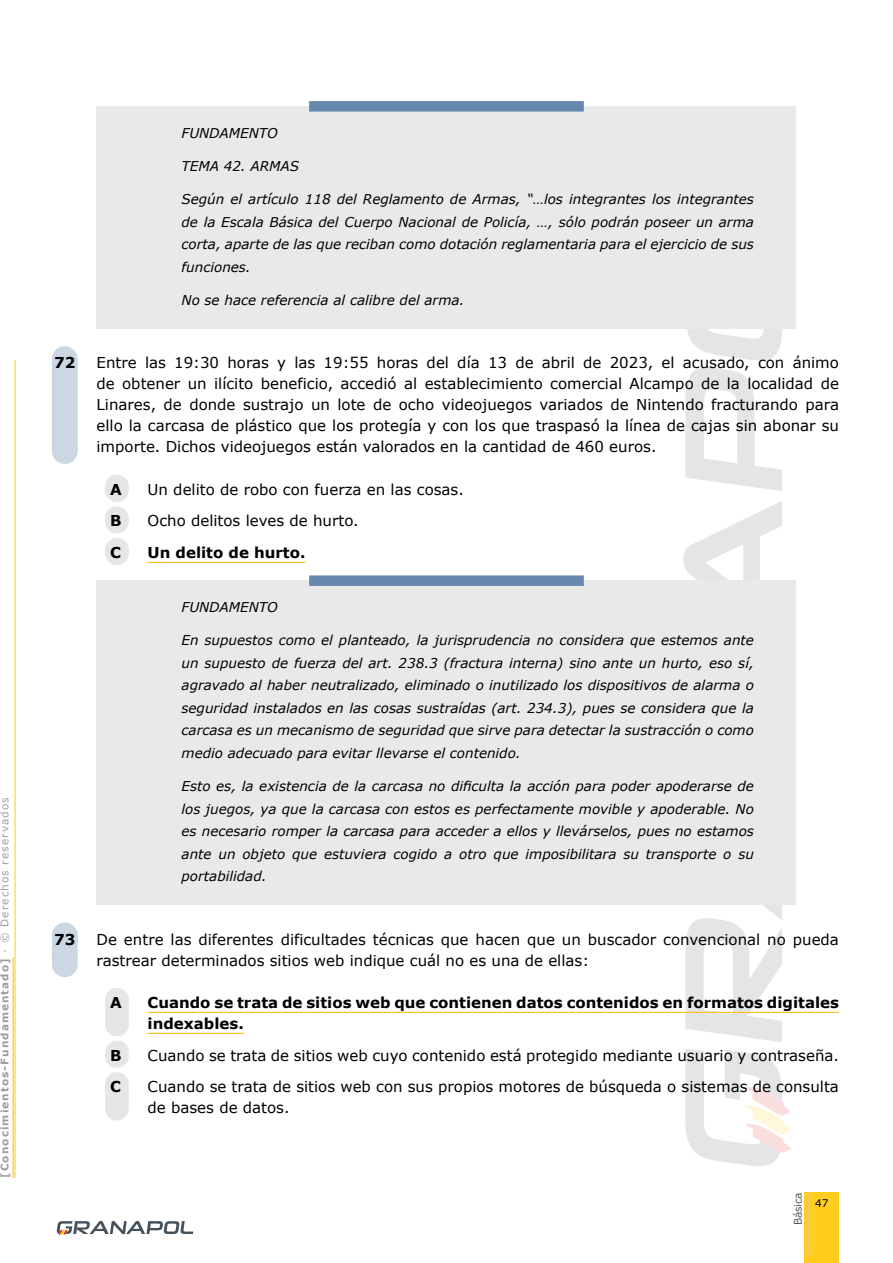
<style>
.page{position:relative;width:893px;height:1263px;background:#fff}
.page>*{position:absolute;margin:0;border:0;box-sizing:border-box;transform-origin:0 0}
.t1{font:15px/21px "Verdana";color:#000}
.t2{font:700 15px/21px "Verdana";color:#000}
.t3{font:italic 13.5px/22.5px "Verdana";color:#000;text-align:justify}
.t4{font:700 10.5px "Verdana";letter-spacing:.1em;color:#9d9d9c}
.t5{font:10.5px "Verdana";letter-spacing:-.03em;color:#575756}
.t6{font:10.5px "Verdana";color:#000}
.s1{font-weight:400}
</style>
<div class="page">
<svg style="left:683px;top:905px;width:99px;height:137px"></svg>
<svg style="left:683px;top:501px;width:101px;height:80px"></svg>
<svg style="left:685px;top:367px;width:97px;height:124px"></svg>
<svg style="left:685px;top:1048px;width:106px;height:118px"></svg>
<svg style="left:687px;top:329px;width:95px;height:31px"></svg>
<svg style="left:57px;top:1221px;width:136px;height:15px"></svg>
<div style="left:805px;top:1193px;width:34px;height:70px;background:#ffcd1c"></div>
<hr style="left:15px;top:360px;width:1px;height:818px;background:#ffcd1c">
<hr style="left:13px;top:957px;width:1px;height:221px;background:#ffbd19">
<hr style="left:808px;top:1193px;width:1px;height:62px;background:#d4cac8">
<div style="left:97px;top:106px;width:699px;height:223px;background:#e9e9e9"></div>
<div style="left:309px;top:101px;width:275px;height:11px;background:#6688af"></div>
<div style="left:52px;top:346px;width:26px;height:118px;background:#ccd7e4;border-radius:13px"></div>
<div style="left:105px;top:475px;width:24px;height:27px;background:#e6e6e6;border-radius:12px"></div>
<div style="left:105px;top:506px;width:24px;height:28px;background:#e6e6e6;border-radius:12px"></div>
<div style="left:105px;top:538px;width:24px;height:27px;background:#e6e6e6;border-radius:12px"></div>
<div style="left:97px;top:581px;width:699px;height:324px;background:#e9e9e9"></div>
<div style="left:309px;top:575px;width:275px;height:11px;background:#6688af"></div>
<div style="left:52px;top:922px;width:26px;height:55px;background:#ccd7e4;border-radius:13px"></div>
<div style="left:105px;top:988px;width:24px;height:48px;background:#e6e6e6;border-radius:12px"></div>
<div style="left:105px;top:1040px;width:24px;height:28px;background:#e6e6e6;border-radius:12px"></div>
<div style="left:105px;top:1072px;width:24px;height:48px;background:#e6e6e6;border-radius:12px"></div>
<hr style="left:148px;top:562px;width:157px;height:1px;background:#ffbd19">
<hr style="left:148px;top:1012px;width:691px;height:1px;background:#ffbd19">
<hr style="left:148px;top:1033px;width:96px;height:1px;background:#ffbd19">
<p class="t4" style="left:-2px;top:1178px;width:382px;rotate:-90deg">[Conocimientos-Fundamentado] <span class="s1">· © Derechos reservados</span></p>
<p class="t3" style="left:182px;top:122px;width:98px">FUNDAMENTO</p>
<p class="t3" style="left:182px;top:155px;width:119px">TEMA 42. ARMAS</p>
<p class="t3" style="left:182px;top:188px;width:574px">Según el artículo 118 del Reglamento de Armas, “…los integrantes los integrantes de la Escala Básica del Cuerpo Nacional de Policía, …, sólo podrán poseer un arma corta, aparte de las que reciban como dotación reglamentaria para el ejercicio de sus funciones.</p>
<p class="t3" style="left:182px;top:289px;width:284px">No se hace referencia al calibre del arma.</p>
<p class="t2" style="left:54px;top:352px;width:23px">72</p>
<p class="t1" style="left:97px;top:353px;width:744px;text-align:justify">Entre las 19:30 horas y las 19:55 horas del día 13 de abril de 2023, el acusado, con ánimo de obtener un ilícito beneficio, accedió al establecimiento comercial Alcampo de la localidad de Linares, de donde sustrajo un lote de ocho videojuegos variados de Nintendo fracturando para ello la carcasa de plástico que los protegía y con los que traspasó la línea de cajas sin abonar su importe. Dichos videojuegos están valorados en la cantidad de 460 euros.</p>
<p class="t2" style="left:110px;top:479px;width:13px">A</p>
<p class="t1" style="left:148px;top:479px;width:318px">Un delito de robo con fuerza en las cosas.</p>
<p class="t2" style="left:110px;top:510px;width:13px">B</p>
<p class="t1" style="left:148px;top:510px;width:213px">Ocho delitos leves de hurto.</p>
<p class="t2" style="left:110px;top:542px;width:12px">C</p>
<p class="t2" style="left:148px;top:542px;width:159px">Un delito de hurto.</p>
<p class="t3" style="left:182px;top:596px;width:98px">FUNDAMENTO</p>
<p class="t3" style="left:182px;top:629px;width:574px">En supuestos como el planteado, la jurisprudencia no considera que estemos ante un supuesto de fuerza del art. 238.3 (fractura interna) sino ante un hurto, eso sí, agravado al haber neutralizado, eliminado o inutilizado los dispositivos de alarma o seguridad instalados en las cosas sustraídas (art. 234.3), pues se considera que la carcasa es un mecanismo de seguridad que sirve para detectar la sustracción o como medio adecuado para evitar llevarse el contenido.</p>
<p class="t3" style="left:182px;top:775px;width:574px">Esto es, la existencia de la carcasa no dificulta la acción para poder apoderarse de los juegos, ya que la carcasa con estos es perfectamente movible y apoderable. No es necesario romper la carcasa para acceder a ellos y llevárselos, pues no estamos ante un objeto que estuviera cogido a otro que imposibilitara su transporte o su portabilidad.</p>
<p class="t2" style="left:54px;top:929px;width:23px">73</p>
<p class="t1" style="left:97px;top:929px;width:744px">De entre las diferentes dificultades técnicas que hacen que un buscador convencional no pueda rastrear determinados sitios web indique cuál no es una de ellas:</p>
<p class="t2" style="left:110px;top:992px;width:13px">A</p>
<p class="t2" style="left:148px;top:992px;width:693px">Cuando se trata de sitios web que contienen datos contenidos en formatos digitales indexables.</p>
<p class="t2" style="left:110px;top:1045px;width:13px">B</p>
<p class="t1" style="left:148px;top:1045px;width:693px">Cuando se trata de sitios web cuyo contenido está protegido mediante usuario y contraseña.</p>
<p class="t2" style="left:110px;top:1076px;width:12px">C</p>
<p class="t1" style="left:148px;top:1076px;width:693px">Cuando se trata de sitios web con sus propios motores de búsqueda o sistemas de consulta de bases de datos.</p>
<p class="t5" style="left:791px;top:1225px;width:34px;rotate:-90deg">Básica</p>
<p class="t6" style="left:815px;top:1197px;width:15px">47</p>
</div>
